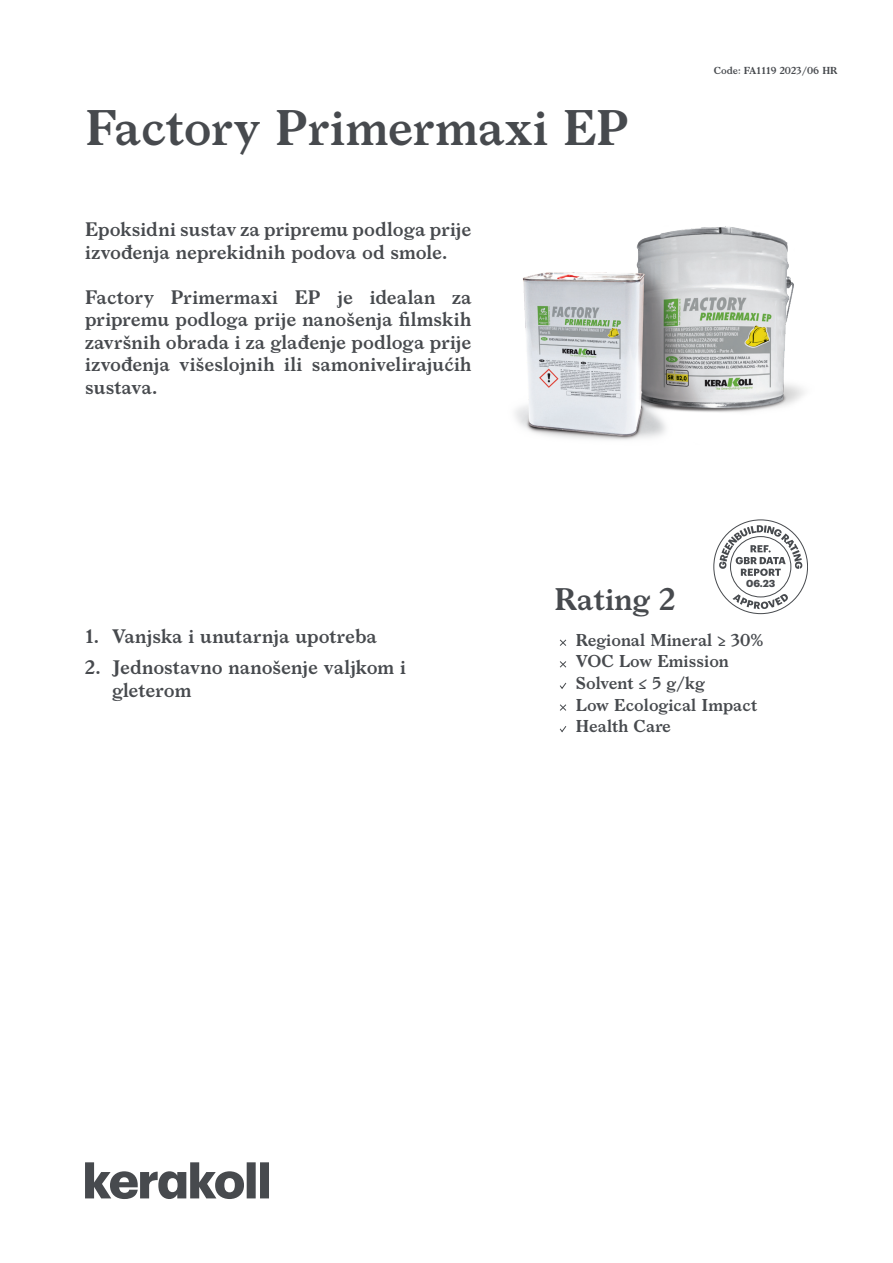
<style>
.page{position:relative;width:893px;height:1263px;background:#fff}
.page>*{position:absolute;margin:0;border:0;box-sizing:border-box;transform-origin:0 0}
.notag_cover_nome_prodotto{font:600 48px "Larish Neue";color:#474a4e}
.cover_eco{font:600 30px "Larish Neue";color:#474a4e}
.cover_descrizione_prodotto{font:600 18.75px/22.5px "Larish Neue";letter-spacing:-.005em;color:#474a4e}
.notag_cover_voci_rating{font:600 16.5px "Larish Neue";color:#474a4e}
.cover_datareport{font:700 10.05px "Graphik";color:#474a4e}
.t1{font:600 9.75px "Larish Neue";color:#474a4e}
</style>
<div class="page">
<svg style="left:713px;top:519px;width:95px;height:95px"></svg>
<svg style="left:85px;top:1162px;width:184px;height:37px"></svg>
<svg style="left:559px;top:639px;width:8px;height:7px"></svg>
<svg style="left:559px;top:661px;width:8px;height:7px"></svg>
<svg style="left:560px;top:682px;width:7px;height:7px"></svg>
<svg style="left:560px;top:704px;width:7px;height:7px"></svg>
<svg style="left:559px;top:726px;width:8px;height:7px"></svg>
<img style="left:515px;top:226px;width:289px;height:214px">
<p class="notag_cover_nome_prodotto" style="left:85px;top:91px;width:545px">Factory Primermaxi EP</p>
<p class="cover_descrizione_prodotto" style="left:85px;top:217px;width:388px">Epoksidni sustav za pripremu podloga prije izvođenja neprekidnih podova od smole.</p>
<p class="cover_descrizione_prodotto" style="left:85px;top:284px;width:388px;text-align:justify">Factory Primermaxi EP je idealan za pripremu podloga prije nanošenja filmskih završnih obrada i za glađenje podloga prije izvođenja višeslojnih ili samonivelirajućih sustava.</p>
<p class="t1" style="left:714px;top:63px;width:125px">Code: FA1119 2023/06 HR</p>
<p class="cover_descrizione_prodotto" style="left:85px;top:624px;width:294px">1. Vanjska i unutarnja upotreba</p>
<p class="cover_descrizione_prodotto" style="left:112px;top:655px;width:295px;text-indent:-27px">2. Jednostavno nanošenje valjkom i gleterom</p>
<p class="cover_datareport" style="left:746px;top:575px;width:31px">06.23</p>
<p class="cover_eco" style="left:554px;top:576px;width:123px">Rating 2</p>
<p class="notag_cover_voci_rating" style="left:576px;top:627px;width:189px">Regional Mineral ≥ 30%</p>
<p class="notag_cover_voci_rating" style="left:576px;top:649px;width:155px">VOC Low Emission</p>
<p class="notag_cover_voci_rating" style="left:576px;top:670px;width:130px">Solvent ≤ 5 g/kg</p>
<p class="notag_cover_voci_rating" style="left:576px;top:692px;width:183px">Low Ecological Impact</p>
<p class="notag_cover_voci_rating" style="left:576px;top:713px;width:97px">Health Care</p>
</div>
